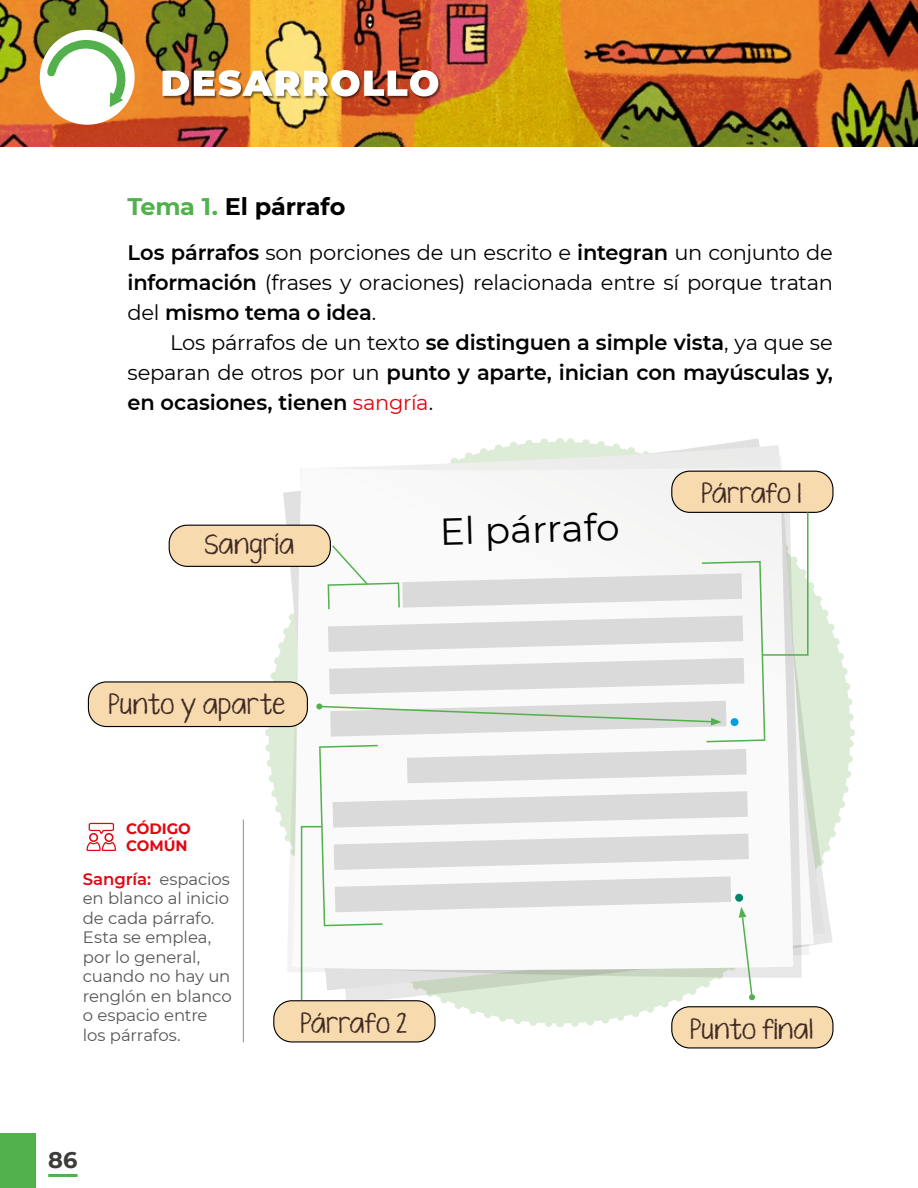
<style>
.page{position:relative;width:918px;height:1188px;background:#fff}
.page>*{position:absolute;margin:0;border:0;box-sizing:border-box;transform-origin:0 0}
.t1{font:37.5px "Montserrat";color:#000}
.t2{font:700 24px "Montserrat";letter-spacing:-.01em;color:#000}
.t3{font:700 22.5px "Montserrat";color:#3c3c3b}
.t4{font:21px/30px "Montserrat";letter-spacing:-.01em;color:#000;text-align:justify}
.t5{font:600 21px/30px "Montserrat";letter-spacing:-.01em;color:#000;text-align:justify}
.t6{font:21px "KG Ten Thousand Reasons Alt";letter-spacing:.015em;color:#402a24}
.t7{font:16.5px/19.5px "Montserrat";letter-spacing:-.01em;color:#575756}
.t8{font:700 15px/16.5px "Montserrat";letter-spacing:-.005em;color:#e30613}
.s1{color:#52b04d}
.s2{font-weight:600}
.s3{font-weight:400}
.s4{font-weight:400;color:#e30613}
.s5{font-weight:600;color:#e30613}
</style>
<div class="page">
<div style="left:0;top:1134px;width:36px;height:54px;background:#52b04d"></div>
<hr style="left:48px;top:1174px;width:30px;height:3px;background:#52b04d">
<svg style="left:567px;top:733px;width:288px;height:294px"></svg>
<svg style="left:833px;top:625px;width:21px;height:100px"></svg>
<svg style="left:261px;top:524px;width:22px;height:209px"></svg>
<svg style="left:265px;top:740px;width:295px;height:287px"></svg>
<svg style="left:283px;top:438px;width:542px;height:553px"></svg>
<svg style="left:300px;top:445px;width:514px;height:523px"></svg>
<svg style="left:292px;top:467px;width:501px;height:506px"></svg>
<img style="left:0;top:0;width:918px;height:147px">
<div style="left:40px;top:30px;width:95px;height:95px;background:#fff;border-radius:50%"></div>
<svg style="left:46px;top:35px;width:84px;height:72px"></svg>
<div style="left:163px;top:70px;width:278px;height:30px;background:#000;opacity:.5"></div>
<img style="left:163px;top:70px;width:275px;height:26px">
<svg style="left:86px;top:823px;width:30px;height:28px"></svg>
<hr style="left:243px;top:820px;width:1px;height:222px;background:#9d9d9c">
<div style="left:274px;top:1001px;width:161px;height:41px;background:#f8daaf;border-radius:18px"></div>
<div style="left:273px;top:1000px;width:163px;height:43px;border:1px solid #000;border-radius:18px"></div>
<div style="left:672px;top:1007px;width:161px;height:41px;background:#f8daaf;border-radius:18px"></div>
<div style="left:671px;top:1006px;width:163px;height:43px;border:1px solid #000;border-radius:18px"></div>
<div style="left:169px;top:525px;width:161px;height:41px;background:#f8daaf;border-radius:18px"></div>
<div style="left:169px;top:525px;width:162px;height:42px;border:1px solid #000;border-radius:18px"></div>
<div style="left:672px;top:471px;width:161px;height:41px;background:#f8daaf;border-radius:18px"></div>
<div style="left:671px;top:471px;width:163px;height:42px;border:1px solid #000;border-radius:18px"></div>
<div style="left:88px;top:682px;width:219px;height:45px;background:#f8daaf;border-radius:18px"></div>
<div style="left:88px;top:681px;width:220px;height:46px;border:1px solid #000;border-radius:18px"></div>
<svg style="left:300px;top:511px;width:509px;height:491px"></svg>
<p class="t2" style="left:128px;top:190px;width:219px"><span class="s1">Tema 1.</span> El párrafo</p>
<p class="t4" style="left:128px;top:237px;width:707px"><span class="s2">Los párrafos</span> son porciones de un escrito e <span class="s2">integran</span> un conjunto de <span class="s2">información</span> (frases y oraciones) relacionada entre sí porque tratan del <span class="s2">mismo tema o idea</span>.</p>
<p class="t5" style="left:128px;top:327px;width:707px;text-indent:43px"><span class="s3">Los párrafos de un texto</span> se distinguen a simple vista<span class="s3">, ya que se separan de otros por un</span> punto y aparte, inician con mayúsculas y, en ocasiones, tienen <span class="s4">sangría</span><span class="s3">.</span></p>
<p class="t6" style="left:204px;top:529px;width:91px">Sangría</p>
<p class="t6" style="left:109px;top:689px;width:178px">Punto y aparte</p>
<p class="t8" style="left:126px;top:820px;width:66px">CÓDIGO<br>COMÚN</p>
<h1 class="t1" style="left:439px;top:505px;width:181px;rotate:-1deg">El párrafo</h1>
<p class="t6" style="left:702px;top:478px;width:101px">Párrafo 1</p>
<p class="t7" style="left:83px;top:869px;width:150px"><span class="s5">Sangría:</span> espacios en blanco al inicio de cada párrafo.<br>Esta se emplea, por lo general, cuando no hay un renglón en blanco o espacio entre los párrafos.</p>
<p class="t3" style="left:48px;top:1144px;width:31px">86</p>
<p class="t6" style="left:301px;top:1007px;width:107px">Párrafo 2</p>
<p class="t6" style="left:691px;top:1013px;width:124px">Punto final</p>
</div>
